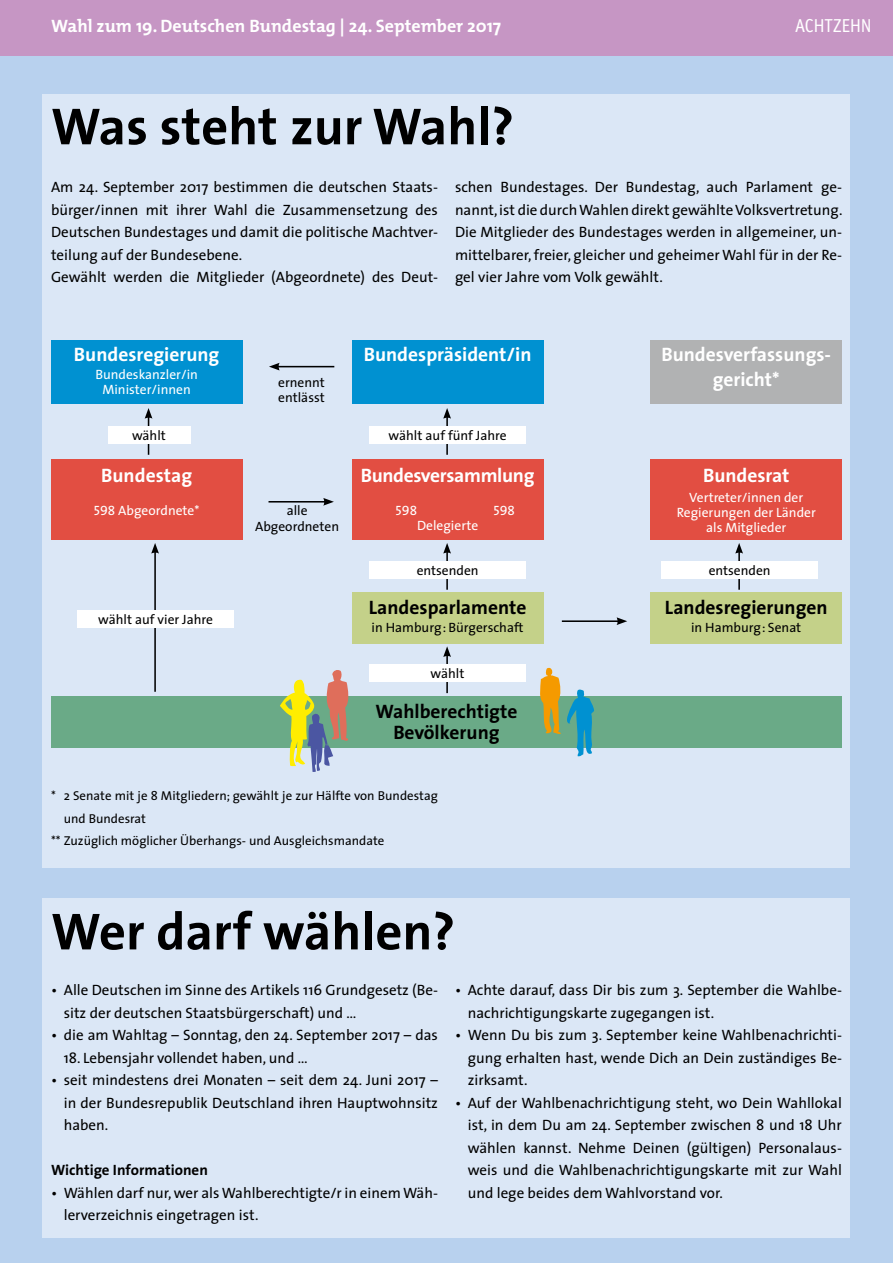
<style>
.page{position:relative;width:893px;height:1263px;background:#fff}
.page>*{position:absolute;margin:0;border:0;box-sizing:border-box;transform-origin:0 0}
.t1{font:700 52.5px "The Sans";color:#000}
.t2{font:700 19.5px "The Sans";color:#fff}
.t3{font:700 19.5px/21px "The Sans";color:#000;text-align:center}
.t4{font:18.75px "Officina Sans ITC Pro";letter-spacing:-.005em;color:#fff}
.t5{font:700 18px "The Mix";color:#fff}
.t6{font:15px/22.5px "The Sans";color:#000}
.t7{font:700 15px "The Sans";color:#000}
.t8{font:13.5px/16.5px "The Sans";color:#000;text-align:center}
.t9{font:13.5px/15px "The Sans";color:#fff;text-align:center}
.t10{font:13.5px "The Sans Caps";color:#fff}
.t11{font:12.9px "The Sans";color:#000}
.s1{font-family:"The Sans Caps"}
</style>
<div class="page">
<div style="left:0;top:20px;width:893px;height:1243px;background:#b8d1ee"></div>
<div style="left:0;top:0;width:893px;height:55px;background:#c696c4"></div>
<div style="left:43px;top:94px;width:807px;height:773px;background:#dbe7f6"></div>
<div style="left:51px;top:340px;width:191px;height:63px;background:#0091d1"></div>
<div style="left:51px;top:459px;width:191px;height:81px;background:#e24e42"></div>
<div style="left:352px;top:459px;width:191px;height:81px;background:#e24e42"></div>
<div style="left:352px;top:592px;width:191px;height:51px;background:#c4d189"></div>
<div style="left:51px;top:696px;width:791px;height:51px;background:#6aaa87"></div>
<div style="left:651px;top:592px;width:191px;height:51px;background:#c4d189"></div>
<div style="left:651px;top:459px;width:191px;height:81px;background:#e24e42"></div>
<div style="left:352px;top:340px;width:191px;height:63px;background:#0091d1"></div>
<div style="left:651px;top:340px;width:191px;height:63px;background:#b1b2b3"></div>
<hr style="left:277px;top:366px;width:57px;height:1px;background:#000">
<svg style="left:269px;top:363px;width:11px;height:7px"></svg>
<hr style="left:269px;top:501px;width:57px;height:1px;background:#000">
<svg style="left:323px;top:498px;width:11px;height:8px"></svg>
<hr style="left:562px;top:620px;width:57px;height:2px;background:#000">
<svg style="left:617px;top:617px;width:10px;height:8px"></svg>
<hr style="left:148px;top:416px;width:1px;height:39px;background:#000">
<svg style="left:145px;top:408px;width:7px;height:11px"></svg>
<hr style="left:446px;top:416px;width:2px;height:39px;background:#000">
<svg style="left:443px;top:408px;width:8px;height:11px"></svg>
<hr style="left:446px;top:551px;width:2px;height:39px;background:#000">
<svg style="left:443px;top:543px;width:8px;height:11px"></svg>
<hr style="left:446px;top:655px;width:2px;height:38px;background:#000">
<svg style="left:443px;top:646px;width:8px;height:11px"></svg>
<hr style="left:154px;top:551px;width:2px;height:141px;background:#000">
<svg style="left:151px;top:543px;width:8px;height:11px"></svg>
<hr style="left:738px;top:551px;width:2px;height:39px;background:#000">
<svg style="left:735px;top:543px;width:8px;height:11px"></svg>
<div style="left:108px;top:427px;width:82px;height:17px;background:#fff"></div>
<div style="left:369px;top:427px;width:157px;height:17px;background:#fff"></div>
<div style="left:369px;top:562px;width:157px;height:17px;background:#fff"></div>
<div style="left:369px;top:665px;width:157px;height:17px;background:#fff"></div>
<div style="left:77px;top:611px;width:157px;height:17px;background:#fff"></div>
<div style="left:661px;top:562px;width:157px;height:17px;background:#fff"></div>
<svg style="left:280px;top:670px;width:70px;height:102px"></svg>
<svg style="left:538px;top:667px;width:56px;height:90px"></svg>
<div style="left:43px;top:897px;width:807px;height:340px;background:#dbe7f6"></div>
<p class="t5" style="left:51px;top:11px;width:452px">Wahl zum 19. Deutschen Bundestag | 24. September 2017</p>
<p class="t4" style="left:795px;top:15px;width:78px">ACHTZEHN</p>
<h1 class="t1" style="left:51px;top:83px;width:464px">Was steht zur Wahl?</h1>
<p class="t6" style="left:51px;top:176px;width:388px">Am 24. September 2017 bestimmen die deutschen Staats&shy;bürger/innen mit ihrer Wahl die Zusammensetzung des Deutschen Bundestages und damit die politische Machtver&shy;teilung auf der Bundesebene.<br>Gewählt werden die Mitglieder (Abgeordnete) des Deut-</p>
<p class="t6" style="left:455px;top:176px;width:389px;text-align:justify">schen Bundestages. Der Bundestag, auch Parlament ge&shy;nannt, ist die durch Wahlen direkt gewählte Volksvertretung.<br>Die Mitglieder des Bundestages werden in allgemeiner, un&shy;mittelbarer, freier, gleicher und geheimer Wahl für in der Re&shy;gel vier Jahre vom Volk gewählt.</p>
<h2 class="t2" style="left:74px;top:338px;width:147px">Bundesregierung</h2>
<p class="t9" style="left:95px;top:367px;width:104px">Bundeskanzler/in<br>Minister/innen</p>
<h2 class="t2" style="left:364px;top:338px;width:169px">Bundespräsident/in</h2>
<h2 class="t2" style="left:661px;top:338px;width:171px">Bundesverfassungs-</h2>
<p class="t8" style="left:278px;top:374px;width:48px">ernennt</p>
<h2 class="t2" style="left:713px;top:363px;width:68px">gericht*</h2>
<p class="t8" style="left:278px;top:389px;width:48px">entlässt</p>
<p class="t8" style="left:132px;top:426px;width:35px">wählt</p>
<p class="t8" style="left:389px;top:426px;width:120px">wählt auf fünf Jahre</p>
<h2 class="t2" style="left:101px;top:459px;width:92px">Bundestag</h2>
<p class="t9" style="left:94px;top:503px;width:107px"><span class="s1">598</span> Abgeordnete*</p>
<p class="t8" style="left:98px;top:610px;width:116px">wählt auf vier Jahre</p>
<p class="t8" style="left:255px;top:502px;width:85px">alle<br>Abgeordneten</p>
<h2 class="t2" style="left:361px;top:459px;width:175px">Bundesversammlung</h2>
<p class="t10" style="left:396px;top:499px;width:23px">598</p>
<p class="t10" style="left:494px;top:499px;width:23px">598</p>
<p class="t9" style="left:417px;top:518px;width:63px">Delegierte</p>
<p class="t8" style="left:417px;top:561px;width:63px">entsenden</p>
<h2 class="t3" style="left:369px;top:596px;width:159px">Landesparlamente</h2>
<p class="t8" style="left:372px;top:619px;width:153px">in Hamburg : Bürgerschaft</p>
<p class="t8" style="left:431px;top:664px;width:35px">wählt</p>
<h2 class="t3" style="left:376px;top:700px;width:143px">Wahlberechtigte<br>Bevölkerung</h2>
<p class="t11" style="left:51px;top:785px;width:388px">* 2 Senate mit je 8 Mitgliedern; gewählt je zur Hälfte von Bundestag</p>
<p class="t11" style="left:64px;top:807px;width:84px">und Bundesrat</p>
<p class="t11" style="left:51px;top:830px;width:335px">** Zuzüglich möglicher Überhangs- und Ausgleichsmandate</p>
<h1 class="t1" style="left:51px;top:888px;width:406px">Wer darf wählen?</h1>
<h2 class="t2" style="left:703px;top:459px;width:88px">Bundesrat</h2>
<p class="t9" style="left:677px;top:489px;width:141px">Vertreter/innen der<br>Regierungen der Länder als Mitglieder</p>
<p class="t8" style="left:709px;top:561px;width:63px">entsenden</p>
<h2 class="t3" style="left:665px;top:596px;width:164px">Landesregierungen</h2>
<p class="t8" style="left:691px;top:619px;width:112px">in Hamburg : Senat</p>
<p class="t6" style="left:64px;top:978px;width:376px;text-indent:-13px">• Alle Deutschen im Sinne des Artikels 116 Grundgesetz (Be&shy;sitz der deutschen Staatsbürgerschaft) und …</p>
<p class="t6" style="left:51px;top:1023px;width:388px">• die am Wahltag – Sonntag, den 24. September 2017 – das</p>
<p class="t6" style="left:64px;top:1046px;width:245px">18. Lebensjahr vollendet haben, und …</p>
<p class="t6" style="left:64px;top:1068px;width:376px;text-align:justify;text-indent:-13px">• seit mindestens drei Monaten – seit dem 24. Juni 2017 – in der Bundesrepublik Deutschland ihren Hauptwohnsitz haben.</p>
<p class="t7" style="left:51px;top:1157px;width:158px">Wichtige Informationen</p>
<p class="t6" style="left:64px;top:1181px;width:376px;text-indent:-13px">• Wählen darf nur, wer als Wahlberechtigte/r in einem Wäh&shy;lerverzeichnis eingetragen ist.</p>
<p class="t6" style="left:468px;top:978px;width:376px;text-indent:-13px">• Achte darauf, dass Dir bis zum 3. September die Wahlbe&shy;nachrichtigungskarte zugegangen ist.</p>
<p class="t6" style="left:468px;top:1023px;width:376px;text-align:justify;text-indent:-13px">• Wenn Du bis zum 3. September keine Wahlbenachrichti&shy;gung erhalten hast, wende Dich an Dein zuständiges Be&shy;zirksamt.</p>
<p class="t6" style="left:468px;top:1091px;width:376px;text-align:justify;text-indent:-13px">• Auf der Wahlbenachrichtigung steht, wo Dein Wahllokal ist, in dem Du am 24. September zwischen 8 und 18 Uhr wählen kannst. Nehme Deinen (gültigen) Personalaus&shy;weis und die Wahlbenachrichtigungskarte mit zur Wahl und lege beides dem Wahlvorstand vor.</p>
</div>
